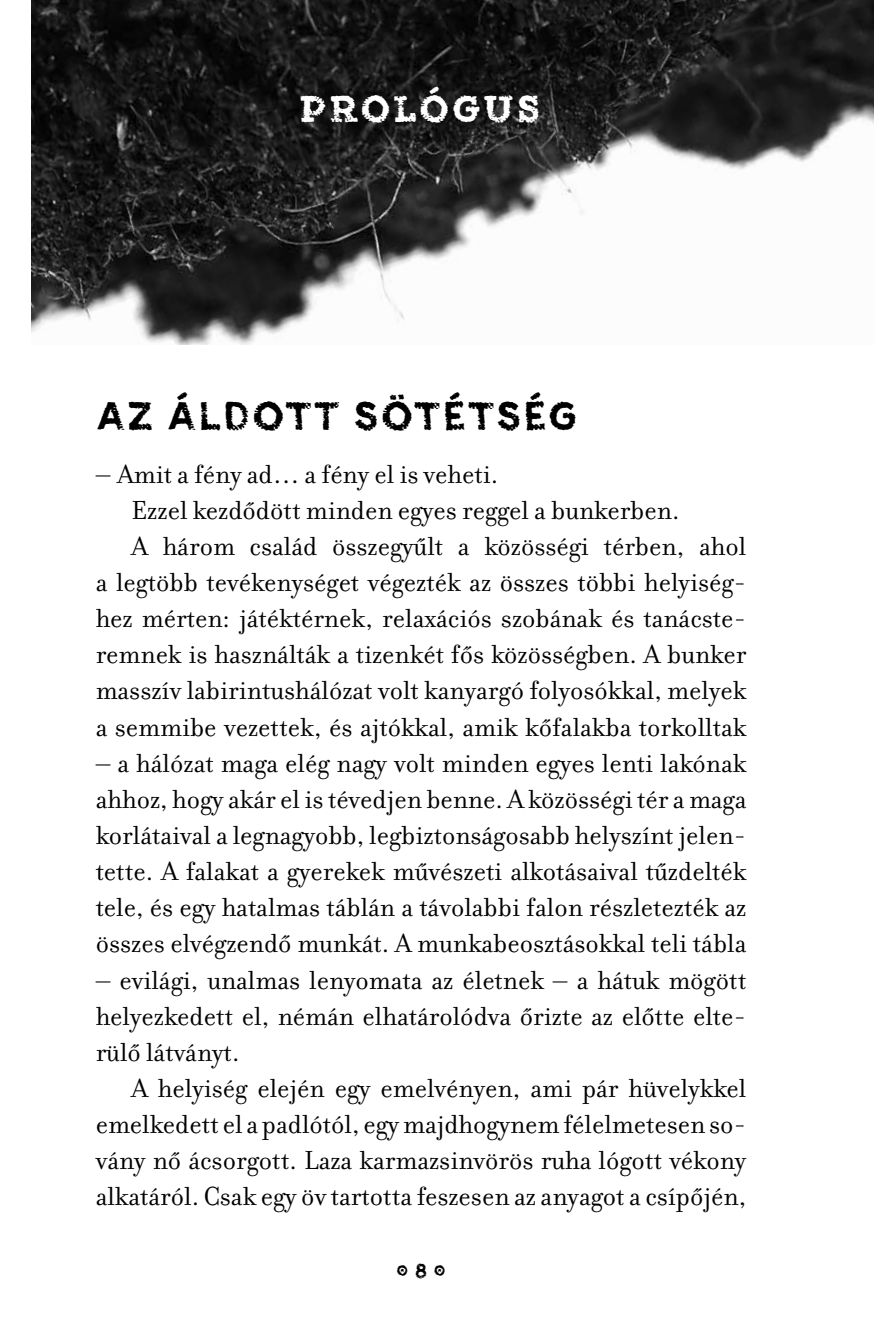
<style>
.page{position:relative;width:874px;height:1333px;background:#fff}
.page>*{position:absolute;margin:0;border:0;box-sizing:border-box;transform-origin:0 0}
.t1{font:36px "Canvas Tiny Sans";color:#000}
.t2{font:33.75px "Canvas Tiny Slab";letter-spacing:-.005em;color:#fff}
.t3{font:28.12px/36.2px "Filosofia OT";color:#000;text-align:justify}
.t4{font:23.62px "Canvas Tiny Sans";color:#000}
</style>
<div class="page">
<img style="left:32px;top:0;width:842px;height:344px">
<p class="t2" style="left:297px;top:86px;width:246px">PROLÓGUS</p>
<p class="t1" style="left:96px;top:391px;width:484px">AZ ÁLDOTT SÖTÉTSÉG</p>
<p class="t3" style="left:96px;top:456px;width:404px">– Amit a fény ad… a fény el is veheti.</p>
<p class="t3" style="left:132px;top:492px;width:549px">Ezzel kezdődött minden egyes reggel a bunkerben.</p>
<p class="t3" style="left:132px;top:528px;width:616px">A három család összegyűlt a közösségi térben, ahol</p>
<p class="t3" style="left:96px;top:564px;width:652px">a legtöbb tevékenységet végezték az összes többi helyiség-</p>
<p class="t3" style="left:96px;top:601px;width:652px">hez mérten: játéktérnek, relaxációs szobának és tanácste-</p>
<p class="t3" style="left:96px;top:637px;width:652px">remnek is használták a tizenkét fős közösségben. A bunker</p>
<p class="t3" style="left:96px;top:673px;width:652px">masszív labirintushálózat volt kanyargó folyosókkal, melyek</p>
<p class="t3" style="left:96px;top:709px;width:652px">a semmibe vezettek, és ajtókkal, amik kőfalakba torkolltak</p>
<p class="t3" style="left:96px;top:745px;width:652px">– a hálózat maga elég nagy volt minden egyes lenti lakónak ahhoz, hogy akár el is tévedjen benne. A közösségi tér a maga korlátaival a legnagyobb, legbiztonságosabb helyszínt jelen&shy;tette. A falakat a gyerekek művészeti alkotásaival tűzdelték tele, és egy hatalmas táblán a távolabbi falon részletezték az összes elvégzendő munkát. A munkabeosztásokkal teli tábla</p>
<p class="t3" style="left:96px;top:962px;width:652px">– evilági, unalmas lenyomata az életnek – a hátuk mögött helyezkedett el, némán elhatárolódva őrizte az előtte elte&shy;rülő látványt.</p>
<p class="t3" style="left:96px;top:1070px;width:652px;text-indent:36px">A helyiség elején egy emelvényen, ami pár hüvelykkel emelkedett el a padlótól, egy majdhogynem félelmetesen so&shy;vány nő ácsorgott. Laza karmazsinvörös ruha lógott vékony alkatáról. Csak egy öv tartotta feszesen az anyagot a csípőjén,</p>
<p class="t4" style="left:395px;top:1259px;width:52px">®<sup>8</sup>®</p>
</div>
